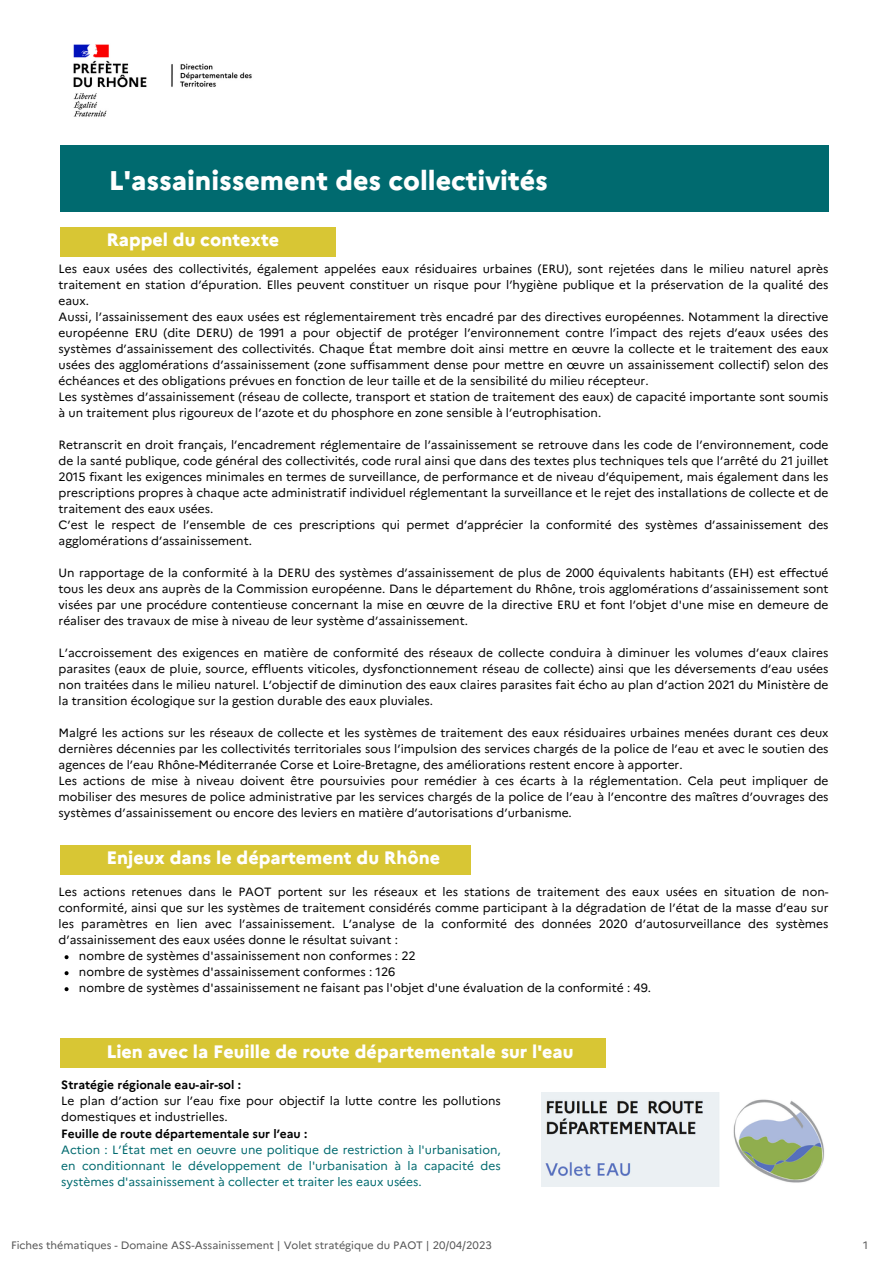
<style>
.page{position:relative;width:893px;height:1264px;background:#fff}
.page>*{position:absolute;margin:0;border:0;box-sizing:border-box;transform-origin:0 0}
.t1{font:800 27px "Marianne";color:#fff}
.t2{font:800 18px "Marianne";color:#fff}
.t3{font:12px/16px "Marianne";color:#000;text-align:justify}
.t4{font:12px/16px "Marianne";color:#006a6f;text-align:justify}
.t5{font:700 12px "Marianne";color:#000}
.t6{font:10.8px "Marianne";color:#545454}
</style>
<div class="page">
<div style="left:60px;top:145px;width:768px;height:66px;background:#006a6f"></div>
<div style="left:60px;top:227px;width:275px;height:30px;background:#d8c634"></div>
<div style="left:60px;top:845px;width:411px;height:30px;background:#d8c634"></div>
<div style="left:60px;top:1038px;width:545px;height:30px;background:#d8c634"></div>
<img style="left:541px;top:1092px;width:283px;height:94px">
<svg style="left:65px;top:955px;width:4px;height:4px"></svg>
<svg style="left:65px;top:971px;width:4px;height:4px"></svg>
<svg style="left:65px;top:987px;width:4px;height:4px"></svg>
<img style="left:73px;top:44px;width:179px;height:73px">
<p class="t1" style="left:109px;top:164px;width:440px">L'assainissement des collectivités</p>
<p class="t2" style="left:106px;top:229px;width:174px">Rappel du contexte</p>
<p class="t3" style="left:59px;top:261px;width:771px">Les eaux usées des collectivités, également appelées eaux résiduaires urbaines (ERU), sont rejetées dans le milieu naturel après traitement en station d’épuration. Elles peuvent constituer un risque pour l’hygiène publique et la préservation de la qualité des eaux.</p>
<p class="t3" style="left:59px;top:309px;width:771px">Aussi, l’assainissement des eaux usées est réglementairement très encadré par des directives européennes. Notamment la directive européenne ERU (dite DERU) de 1991 a pour objectif de protéger l’environnement contre l’impact des rejets d’eaux usées des systèmes d’assainissement des collectivités. Chaque État membre doit ainsi mettre en œuvre la collecte et le traitement des eaux usées des agglomérations d’assainissement (zone suffisamment dense pour mettre en œuvre un assainissement collectif) selon des échéances et des obligations prévues en fonction de leur taille et de la sensibilité du milieu récepteur.</p>
<p class="t3" style="left:59px;top:389px;width:771px">Les systèmes d’assainissement (réseau de collecte, transport et station de traitement des eaux) de capacité importante sont soumis à un traitement plus rigoureux de l’azote et du phosphore en zone sensible à l’eutrophisation.</p>
<p class="t3" style="left:59px;top:436px;width:771px">Retranscrit en droit français, l’encadrement réglementaire de l’assainissement se retrouve dans les code de l’environnement, code de la santé publique, code général des collectivités, code rural ainsi que dans des textes plus techniques tels que l’arrêté du 21 juillet 2015 fixant les exigences minimales en termes de surveillance, de performance et de niveau d’équipement, mais également dans les prescriptions propres à chaque acte administratif individuel réglementant la surveillance et le rejet des installations de collecte et de traitement des eaux usées.</p>
<p class="t3" style="left:59px;top:516px;width:771px">C’est le respect de l’ensemble de ces prescriptions qui permet d’apprécier la conformité des systèmes d’assainissement des agglomérations d’assainissement.</p>
<p class="t3" style="left:59px;top:564px;width:771px">Un rapportage de la conformité à la DERU des systèmes d’assainissement de plus de 2000 équivalents habitants (EH) est effectué tous les deux ans auprès de la Commission européenne. Dans le département du Rhône, trois agglomérations d’assainissement sont visées par une procédure contentieuse concernant la mise en œuvre de la directive ERU et font l’objet d'une mise en demeure de réaliser des travaux de mise à niveau de leur système d’assainissement.</p>
<p class="t3" style="left:59px;top:644px;width:771px">L’accroissement des exigences en matière de conformité des réseaux de collecte conduira à diminuer les volumes d’eaux claires parasites (eaux de pluie, source, effluents viticoles, dysfonctionnement réseau de collecte) ainsi que les déversements d’eau usées non traitées dans le milieu naturel. L’objectif de diminution des eaux claires parasites fait écho au plan d’action 2021 du Ministère de la transition écologique sur la gestion durable des eaux pluviales.</p>
<p class="t3" style="left:59px;top:724px;width:771px">Malgré les actions sur les réseaux de collecte et les systèmes de traitement des eaux résiduaires urbaines menées durant ces deux dernières décennies par les collectivités territoriales sous l’impulsion des services chargés de la police de l’eau et avec le soutien des agences de l’eau Rhône-Méditerranée Corse et Loire-Bretagne, des améliorations restent encore à apporter.</p>
<p class="t3" style="left:59px;top:772px;width:771px">Les actions de mise à niveau doivent être poursuivies pour remédier à ces écarts à la réglementation. Cela peut impliquer de mobiliser des mesures de police administrative par les services chargés de la police de l’eau à l’encontre des maîtres d’ouvrages des systèmes d’assainissement ou encore des leviers en matière d’autorisations d’urbanisme.</p>
<p class="t2" style="left:106px;top:846px;width:335px">Enjeux dans le département du Rhône</p>
<p class="t3" style="left:59px;top:883px;width:771px">Les actions retenues dans le PAOT portent sur les réseaux et les stations de traitement des eaux usées en situation de non&shy;conformité, ainsi que sur les systèmes de traitement considérés comme participant à la dégradation de l’état de la masse d’eau sur les paramètres en lien avec l’assainissement. L’analyse de la conformité des données 2020 d’autosurveillance des systèmes d’assainissement des eaux usées donne le résultat suivant :</p>
<p class="t3" style="left:79px;top:947px;width:338px">nombre de systèmes d'assainissement non conformes : 22</p>
<p class="t3" style="left:79px;top:963px;width:318px">nombre de systèmes d'assainissement conformes : 126</p>
<p class="t3" style="left:79px;top:979px;width:573px">nombre de systèmes d'assainissement ne faisant pas l'objet d'une évaluation de la conformité : 49.</p>
<p class="t2" style="left:106px;top:1040px;width:469px">Lien avec la Feuille de route départementale sur l'eau</p>
<p class="t3" style="left:61px;top:1092px;width:441px">Le plan d’action sur l’eau fixe pour objectif la lutte contre les pollutions domestiques et industrielles.</p>
<p class="t5" style="left:61px;top:1077px;width:181px">Stratégie régionale eau-air-sol :</p>
<p class="t5" style="left:61px;top:1126px;width:247px">Feuille de route départementale sur l’eau :</p>
<p class="t4" style="left:61px;top:1141px;width:441px">Action : L’État met en oeuvre une politique de restriction à l'urbanisation, en conditionnant le développement de l'urbanisation à la capacité des systèmes d'assainissement à collecter et traiter les eaux usées.</p>
<p class="t6" style="left:11px;top:1238px;width:482px">Fiches thématiques - Domaine ASS-Assainissement | Volet stratégique du PAOT | 20/04/2023</p>
<p class="t6" style="left:862px;top:1238px;width:6px">1</p>
</div>
